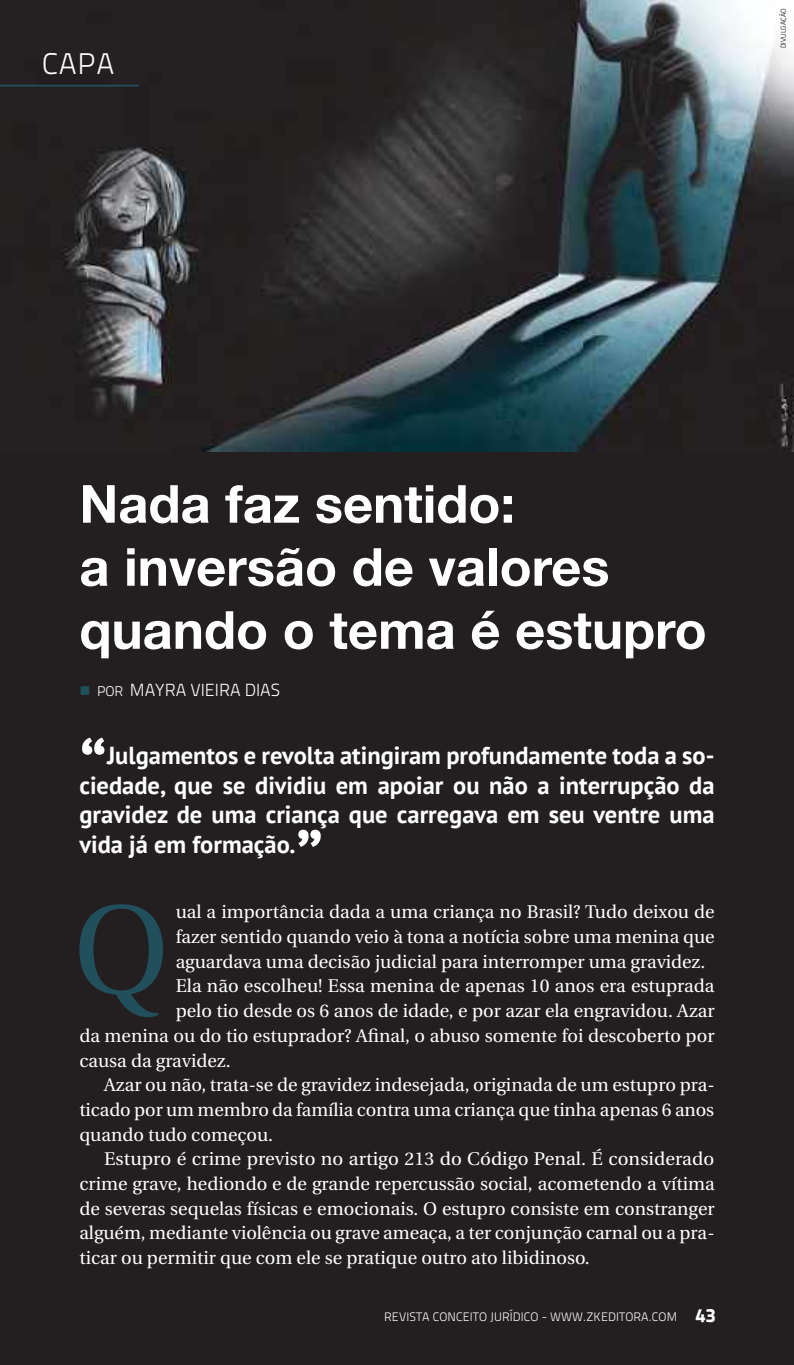
<style>
.page{position:relative;width:794px;height:1365px;background:#fff}
.page>*{position:absolute;margin:0;border:0;box-sizing:border-box;transform-origin:0 0}
.t1{font:125.3px "Utopia";color:#214f5c}
.t2{font:700 70px "PT Sans";color:#fff}
.t3{font:700 52.5px/63px "Helvetica Neue LT Std";color:#fff}
.t4{font:29.75px "Titillium Text 14 L 250 wt";color:#fff}
.t5{font:700 24.5px/29.8px "PT Sans";color:#fff;text-align:justify}
.t6{font:18.38px "Utopia";color:#fff}
.t7{font:17.5px "Titillium Text 14 L 250 wt";color:#fff}
.t8{font:12.25px "Titillium Text 14 L 250 wt";letter-spacing:.01em;color:#fff}
.t9{font:7px "Titillium Text 14 L 250 wt";color:#000}
.s1{color:#214f5c}
.s2{font-size:14px}
.s3{font-family:"Titillium Text 14 L 999 wt";font-size:19.25px}
</style>
<div class="page">
<div style="left:0;top:0;width:794px;height:1364px;background:#231f20"></div>
<img style="left:0;top:0;width:794px;height:451px">
<hr style="left:0;top:85px;width:139px;height:1px;background:#214f5c">
<h3 class="t4" style="left:42px;top:46px;width:74px">CAPA</h3>
<p class="t9" style="left:779px;top:48px;width:41px;rotate:-90deg">DIVULGAÇÃO</p>
<h3 class="t3" style="left:79px;top:471px;width:629px">Nada faz sentido:<br>a inversão de valores quando o tema é estupro</h3>
<p class="t7" style="left:79px;top:679px;width:202px"><span class="s1">■</span> <span class="s2">POR</span> MAYRA VIEIRA DIAS</p>
<h2 class="t2" style="left:79px;top:722px;width:29px">“</h2>
<h3 class="t5" style="left:79px;top:739px;width:637px;text-indent:28px">Julgamentos e revolta atingiram profundamente toda a so&shy;ciedade, que se dividiu em apoiar ou não a interrupção da gravidez de uma criança que carregava em seu ventre uma vida já em formação.</h3>
<h2 class="t2" style="left:296px;top:808px;width:29px">”</h2>
<h1 class="t1" style="left:73px;top:881px;width:97px">Q</h1>
<p class="t6" style="left:176px;top:902px;width:540px">ual a importância dada a uma criança no Brasil? Tudo deixou de</p>
<p class="t6" style="left:176px;top:926px;width:540px">fazer sentido quando veio à tona a notícia sobre uma menina que</p>
<p class="t6" style="left:176px;top:951px;width:531px">aguardava uma decisão judicial para interromper uma gravidez.</p>
<p class="t6" style="left:176px;top:976px;width:540px">Ela não escolheu! Essa menina de apenas 10 anos era estuprada</p>
<p class="t6" style="left:176px;top:1000px;width:540px">pelo tio desde os 6 anos de idade, e por azar ela engravidou. Azar</p>
<p class="t6" style="left:79px;top:1025px;width:636px">da menina ou do tio estuprador? Afinal, o abuso somente foi descoberto por</p>
<p class="t6" style="left:79px;top:1050px;width:153px">causa da gravidez.</p>
<p class="t6" style="left:104px;top:1074px;width:612px">Azar ou não, trata-se de gravidez indesejada, originada de um estupro pra-</p>
<p class="t6" style="left:79px;top:1099px;width:636px">ticado por um membro da família contra uma criança que tinha apenas 6 anos</p>
<p class="t6" style="left:79px;top:1124px;width:195px">quando tudo começou.</p>
<p class="t6" style="left:104px;top:1148px;width:611px">Estupro é crime previsto no artigo 213 do Código Penal. É considerado</p>
<p class="t6" style="left:79px;top:1173px;width:637px">crime grave, hediondo e de grande repercussão social, acometendo a vítima</p>
<p class="t6" style="left:79px;top:1198px;width:636px">de severas sequelas físicas e emocionais. O estupro consiste em constranger</p>
<p class="t6" style="left:79px;top:1222px;width:636px">alguém, mediante violência ou grave ameaça, a ter conjunção carnal ou a pra-</p>
<p class="t6" style="left:79px;top:1247px;width:512px">ticar ou permitir que com ele se pratique outro ato libidinoso.</p>
<p class="t8" style="left:384px;top:1309px;width:333px">REVISTA CONCEITO JURÍDICO - WWW.ZKEDITORA.COM <span class="s3">43</span></p>
</div>
